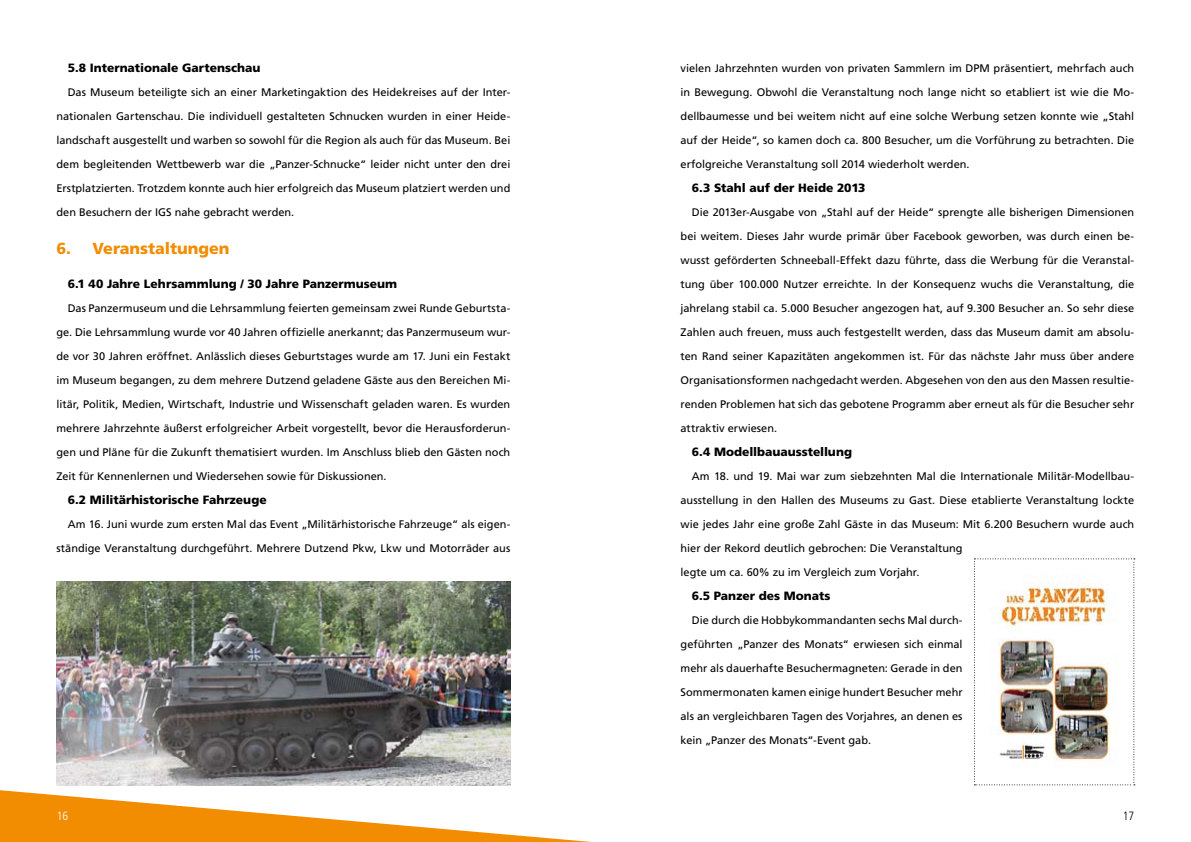
<style>
.page{position:relative;width:1191px;height:842px;background:#fff}
.page>*{position:absolute;margin:0;border:0;box-sizing:border-box;transform-origin:0 0}
.t1{font:900 16px "Frutiger LT Std";color:#f28c00}
.t2{font:900 12px "Frutiger LT Std";color:#000}
.t3{font:300 condensed 12px "Frutiger LT Std";color:#fff}
.t4{font:300 condensed 12px "Frutiger LT Std";color:#000}
.t5{font:11px/24px "Frutiger LT Std";color:#000;text-align:justify}
</style>
<div class="page">
<svg style="left:0;top:772px;width:592px;height:70px"></svg>
<img style="left:974px;top:558px;width:160px;height:227px">
<img style="left:56px;top:581px;width:454px;height:204px">
<p class="t2" style="left:68px;top:61px;width:194px">5.8 Internationale Gartenschau</p>
<p class="t5" style="left:56px;top:80px;width:455px;text-indent:11px">Das Museum beteiligte sich an einer Marketingaktion des Heidekreises auf der Inter&shy;nationalen Gartenschau. Die individuell gestalteten Schnucken wurden in einer Heide&shy;landschaft ausgestellt und warben so sowohl für die Region als auch für das Museum. Bei dem begleitenden Wettbewerb war die „Panzer-Schnucke“ leider nicht unter den drei Erstplatzierten. Trotzdem konnte auch hier erfolgreich das Museum platziert werden und den Besuchern der IGS nahe gebracht werden.</p>
<h1 class="t1" style="left:56px;top:239px;width:175px">6. Veranstaltungen</h1>
<p class="t2" style="left:68px;top:277px;width:331px">6.1 40 Jahre Lehrsammlung / 30 Jahre Panzermuseum</p>
<p class="t5" style="left:56px;top:296px;width:455px;text-indent:11px">Das Panzermuseum und die Lehrsammlung feierten gemeinsam zwei Runde Geburtsta&shy;ge. Die Lehrsammlung wurde vor 40 Jahren offizielle anerkannt; das Panzermuseum wur&shy;de vor 30 Jahren eröffnet. Anlässlich dieses Geburtstages wurde am 17. Juni ein Festakt im Museum begangen, zu dem mehrere Dutzend geladene Gäste aus den Bereichen Mi&shy;litär, Politik, Medien, Wirtschaft, Industrie und Wissenschaft geladen waren. Es wurden mehrere Jahrzehnte äußerst erfolgreicher Arbeit vorgestellt, bevor die Herausforderun&shy;gen und Pläne für die Zukunft thematisiert wurden. Im Anschluss blieb den Gästen noch Zeit für Kennenlernen und Wiedersehen sowie für Diskussionen.</p>
<p class="t2" style="left:68px;top:493px;width:200px">6.2 Militärhistorische Fahrzeuge</p>
<p class="t5" style="left:56px;top:512px;width:455px;text-align:right">Am 16. Juni wurde zum ersten Mal das Event „Militärhistorische Fahrzeuge“ als eigen&shy;ständige Veranstaltung durchgeführt. Mehrere Dutzend Pkw, Lkw und Motorräder aus</p>
<p class="t5" style="left:680px;top:56px;width:455px">vielen Jahrzehnten wurden von privaten Sammlern im DPM präsentiert, mehrfach auch in Bewegung. Obwohl die Veranstaltung noch lange nicht so etabliert ist wie die Mo&shy;dellbaumesse und bei weitem nicht auf eine solche Werbung setzen konnte wie „Stahl auf der Heide“, so kamen doch ca. 800 Besucher, um die Vorführung zu betrachten. Die erfolgreiche Veranstaltung soll 2014 wiederholt werden.</p>
<p class="t2" style="left:692px;top:181px;width:175px">6.3 Stahl auf der Heide 2013</p>
<p class="t5" style="left:680px;top:200px;width:455px;text-indent:11px">Die 2013er-Ausgabe von „Stahl auf der Heide“ sprengte alle bisherigen Dimensionen bei weitem. Dieses Jahr wurde primär über Facebook geworben, was durch einen be&shy;wusst geförderten Schneeball-Effekt dazu führte, dass die Werbung für die Veranstal&shy;tung über 100.000 Nutzer erreichte. In der Konsequenz wuchs die Veranstaltung, die jahrelang stabil ca. 5.000 Besucher angezogen hat, auf 9.300 Besucher an. So sehr diese Zahlen auch freuen, muss auch festgestellt werden, dass das Museum damit am absolu&shy;ten Rand seiner Kapazitäten angekommen ist. Für das nächste Jahr muss über andere Organisationsformen nachgedacht werden. Abgesehen von den aus den Massen resultie&shy;renden Problemen hat sich das gebotene Programm aber erneut als für die Besucher sehr attraktiv erwiesen.</p>
<p class="t2" style="left:692px;top:445px;width:162px">6.4 Modellbauausstellung</p>
<p class="t5" style="left:680px;top:464px;width:455px;text-align:left;text-indent:11px">Am 18. und 19. Mai war zum siebzehnten Mal die Internationale Militär-Modellbau&shy;ausstellung in den Hallen des Museums zu Gast. Diese etablierte Veranstaltung lockte wie jedes Jahr eine große Zahl Gäste in das Museum: Mit 6.200 Besuchern wurde auch hier der Rekord deutlich gebrochen: Die Veranstaltung<br>legte um ca. 60% zu im Vergleich zum Vorjahr.</p>
<p class="t2" style="left:692px;top:589px;width:140px">6.5 Panzer des Monats</p>
<p class="t5" style="left:680px;top:608px;width:283px;text-indent:11px">Die durch die Hobbykommandanten sechs Mal durch&shy;geführten „Panzer des Monats“ erwiesen sich einmal mehr als dauerhafte Besuchermagneten: Gerade in den Sommermonaten kamen einige hundert Besucher mehr als an vergleichbaren Tagen des Vorjahres, an denen es kein „Panzer des Monats“-Event gab.</p>
<p class="t3" style="left:57px;top:809px;width:13px">16</p>
<p class="t4" style="left:1122px;top:809px;width:13px">17</p>
</div>
